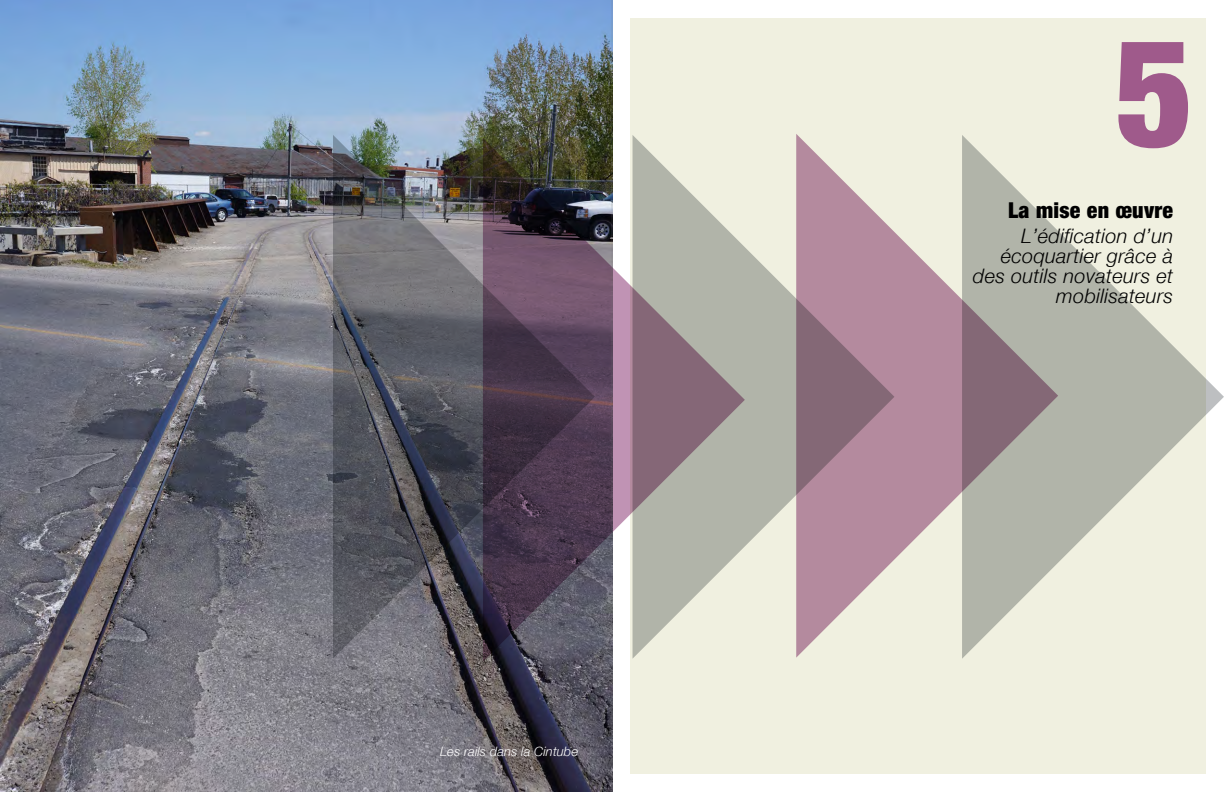
<style>
.page{position:relative;width:1224px;height:792px;background:#fff}
.page>*{position:absolute;margin:0;border:0;box-sizing:border-box;transform-origin:0 0}
.t1{font:900 condensed 150px "Helvetica Neue LT Std";color:#9f5a8b}
.t2{font:900 condensed 22px "Helvetica Neue LT Std";letter-spacing:.015em;color:#000}
.t3{font:italic 20px/20px "Helvetica Neue";letter-spacing:.015em;color:#000;text-align:right}
.t4{font:italic 13px "Helvetica Neue";letter-spacing:.005em;color:#fff}
</style>
<div class="page">
<img style="left:0;top:0;width:612px;height:792px">
<svg style="left:483px;top:138px;width:147px;height:524px"></svg>
<img style="left:333px;top:135px;width:262px;height:524px">
<div style="left:630px;top:18px;width:576px;height:756px;background:#f0f0e0"></div>
<svg style="left:633px;top:135px;width:163px;height:523px;fill:#b1b4a9"></svg>
<svg style="left:962px;top:231px;width:262px;height:428px"></svg>
<svg style="left:796px;top:134px;width:262px;height:524px"></svg>
<hr style="left:612px;top:0;width:1px;height:792px;background:#747474">
<p class="t4" style="left:440px;top:744px;width:140px">Les rails dans la Cintube</p>
<h1 class="t1" style="left:1116px;top:0;width:79px">5</h1>
<p class="t2" style="left:1008px;top:197px;width:167px">La mise en œuvre</p>
<p class="t3" style="left:973px;top:226px;width:202px">L’édification d’un écoquartier grâce à des outils novateurs et mobilisateurs</p>
</div>
